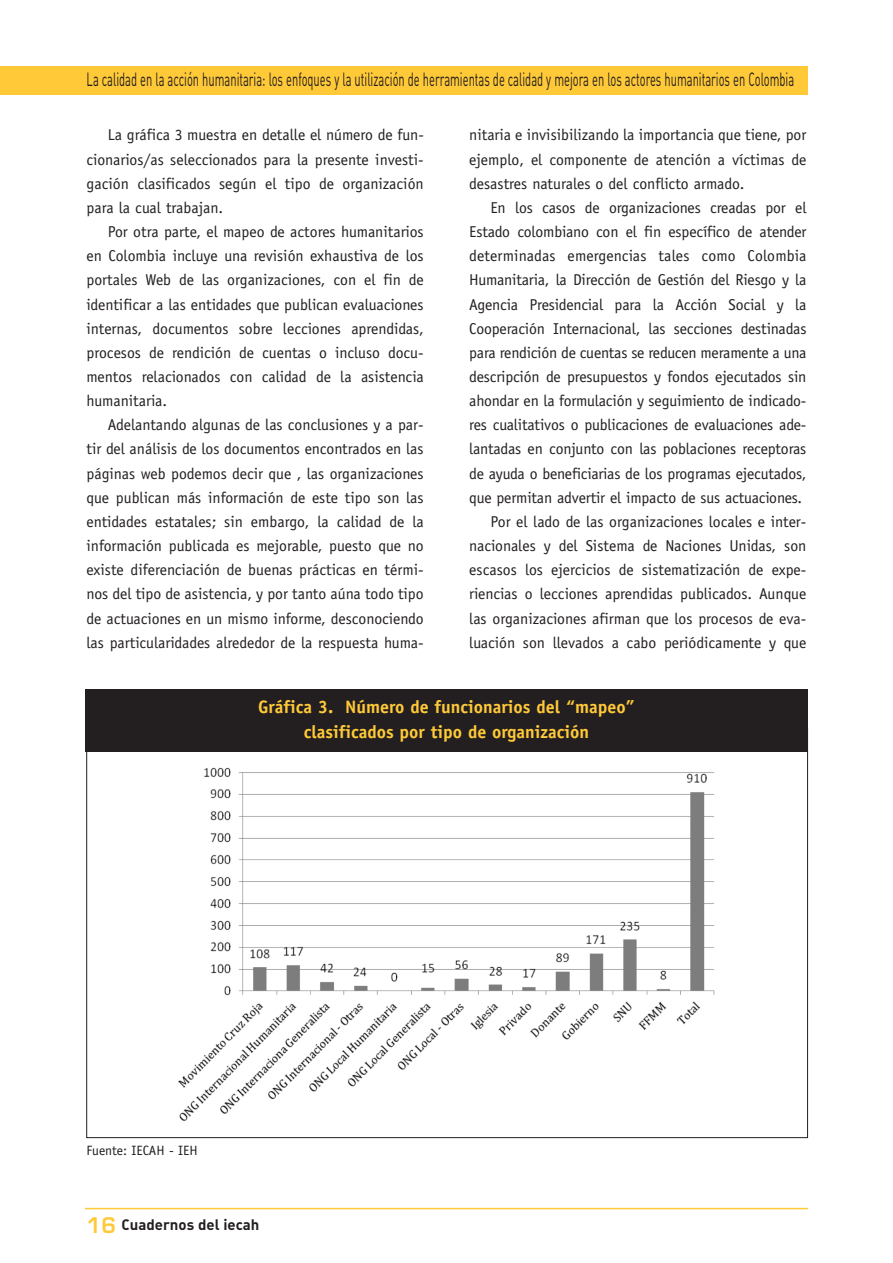
<style>
.page{position:relative;width:893px;height:1263px;background:#fff}
.page>*{position:absolute;margin:0;border:0;box-sizing:border-box;transform-origin:0 0}
.t1{font:18.9px "DIN Regular Alternate";color:#231f20;scale:.59 1}
.t2{font:700 18px/24.2px "Officina Sans";color:#ffc938;text-align:center}
.t3{font:15.75px/24.2px "Officina Sans";letter-spacing:-.01em;color:#231f20;text-align:justify}
.t4{font:15px "DIN Bold Alternate";color:#231f20}
.t5{font:13.5px "Officina Sans";color:#231f20}
.s1{font-family:"Eurostile";font-weight:600;font-size:21px;color:#ffc938}
</style>
<div class="page">
<div style="left:0;top:66px;width:808px;height:29px;background:#ffc938"></div>
<hr style="left:85px;top:1208px;width:723px;height:1px;background:#ffc938">
<img style="left:178px;top:767px;width:537px;height:354px">
<div style="left:85px;top:689px;width:723px;height:63px;background:#231f20"></div>
<p class="t1" style="left:87px;top:73px;width:1201px">La calidad en la acción humanitaria: los enfoques y la utilización de herramientas de calidad y mejora en los actores humanitarios en Colombia</p>
<p class="t3" style="left:87px;top:124px;width:339px;text-indent:21px">La gráfica 3 muestra en detalle el número de fun&shy;cionarios/as seleccionados para la presente investi&shy;gación clasificados según el tipo de organización para la cual trabajan.</p>
<p class="t3" style="left:87px;top:221px;width:339px;text-indent:21px">Por otra parte, el mapeo de actores humanitarios en Colombia incluye una revisión exhaustiva de los portales Web de las organizaciones, con el fin de identificar a las entidades que publican evaluaciones internas, documentos sobre lecciones aprendidas, procesos de rendición de cuentas o incluso docu&shy;mentos relacionados con calidad de la asistencia humanitaria.</p>
<p class="t3" style="left:87px;top:414px;width:339px;text-indent:21px">Adelantando algunas de las conclusiones y a par&shy;tir del análisis de los documentos encontrados en las páginas web podemos decir que , las organizaciones que publican más información de este tipo son las entidades estatales; sin embargo, la calidad de la información publicada es mejorable, puesto que no existe diferenciación de buenas prácticas en térmi&shy;nos del tipo de asistencia, y por tanto aúna todo tipo de actuaciones en un mismo informe, desconociendo las particularidades alrededor de la respuesta huma-</p>
<p class="t3" style="left:469px;top:124px;width:339px">nitaria e invisibilizando la importancia que tiene, por ejemplo, el componente de atención a víctimas de desastres naturales o del conflicto armado.</p>
<p class="t3" style="left:469px;top:197px;width:339px;text-align:right">En los casos de organizaciones creadas por el Estado colombiano con el fin específico de atender determinadas emergencias tales como Colombia Humanitaria, la Dirección de Gestión del Riesgo y la Agencia Presidencial para la Acción Social y la Cooperación Internacional, las secciones destinadas para rendición de cuentas se reducen meramente a una descripción de presupuestos y fondos ejecutados sin ahondar en la formulación y seguimiento de indicado&shy;res cualitativos o publicaciones de evaluaciones ade&shy;lantadas en conjunto con las poblaciones receptoras de ayuda o beneficiarias de los programas ejecutados, que permitan advertir el impacto de sus actuaciones.<br>Por el lado de las organizaciones locales e inter&shy;nacionales y del Sistema de Naciones Unidas, son escasos los ejercicios de sistematización de expe&shy;riencias o lecciones aprendidas publicados. Aunque las organizaciones afirman que los procesos de eva&shy;luación son llevados a cabo periódicamente y que</p>
<p class="t2" style="left:258px;top:697px;width:378px">Gráfica 3. Número de funcionarios del “mapeo” clasificados por tipo de organización</p>
<p class="t5" style="left:87px;top:1146px;width:113px">Fuente: IECAH - IEH</p>
<p class="t4" style="left:87px;top:1219px;width:174px"><span class="s1">16</span> Cuadernos del iecah</p>
</div>
